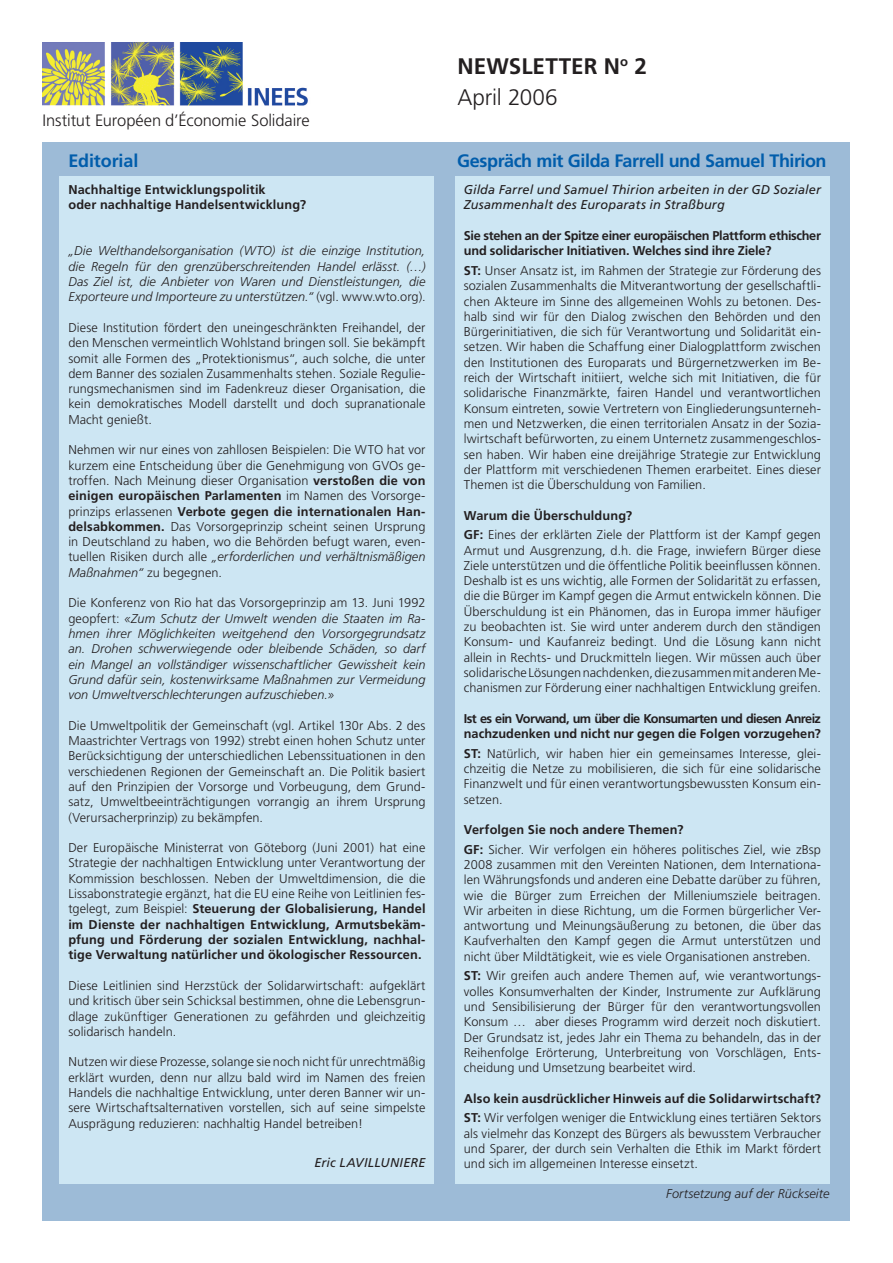
<style>
.page{position:relative;width:893px;height:1263px;background:#fff}
.page>*{position:absolute;margin:0;border:0;box-sizing:border-box;transform-origin:0 0}
.frutiger{font:700 22.5px "Frutiger";color:#231f20}
.frutiger-2{font:300 22.5px "Frutiger";letter-spacing:-.01em;color:#231f20}
.frutiger-3{font:700 18px "Frutiger";letter-spacing:-.025em;color:#015dab}
.frutiger-4{font:700 18px "Frutiger";letter-spacing:-.005em;color:#015dab}
.frutiger-5{font:300 16.5px "Frutiger";letter-spacing:-.005em;color:#231f20}
.frutiger-6{font:300 12.75px/15.3px "Frutiger";letter-spacing:.005em;color:#231f20;text-align:justify}
.frutiger-7{font:italic 300 12.75px/15.3px "Frutiger";letter-spacing:.005em;color:#231f20;text-align:justify}
.frutiger-8{font:700 12.75px/19.5px "Frutiger";letter-spacing:.005em;color:#231f20}
.frutiger-9{font:700 12.75px/15.3px "Frutiger";letter-spacing:-.025em;color:#231f20}
.frutiger-10{font:italic 12.75px/15.3px "Frutiger";letter-spacing:.01em;color:#231f20}
.s1{font-style:normal}
.s2{font-weight:700}
.s3{font-style:italic}
.s4{font-weight:300}
</style>
<div class="page">
<div style="left:43px;top:142px;width:807px;height:1078px;background:#9dbbd7"></div>
<img style="left:43px;top:43px;width:265px;height:63px">
<div style="left:60px;top:176px;width:374px;height:1007px;background:#cde6f3"></div>
<div style="left:455px;top:176px;width:374px;height:1007px;background:#cde6f3"></div>
<p class="frutiger-5" style="left:43px;top:111px;width:269px">Institut Européen d’économie Solidaire</p>
<p class="frutiger" style="left:458px;top:53px;width:191px">NEWSLETTER N<sup>o</sup> 2</p>
<p class="frutiger-2" style="left:458px;top:85px;width:102px">April 2006</p>
<p class="frutiger-4" style="left:68px;top:150px;width:72px">Editorial</p>
<p class="frutiger-3" style="left:457px;top:150px;width:371px">Gespräch mit Gilda Farrell und Samuel Thirion</p>
<p class="frutiger-8" style="left:68px;top:180px;width:199px">Nachhaltige Entwicklungspolitik</p>
<p class="frutiger-8" style="left:68px;top:195px;width:239px">oder nachhaltige Handelsentwicklung?</p>
<p class="frutiger-7" style="left:68px;top:243px;width:359px">„Die Welthandelsorganisation (WTO) ist die einzige Institution, die Regeln für den grenzüberschreitenden Handel erlässt. (…)<br>Das Ziel ist, die Anbieter von Waren und Dienstleistungen, die Exporteure und Importeure zu unterstützen.“ <span class="s1">(vgl. www.wto.org).</span></p>
<p class="frutiger-6" style="left:68px;top:320px;width:359px">Diese Institution fördert den uneingeschränkten Freihandel, der den Menschen vermeintlich Wohlstand bringen soll. Sie bekämpft somit alle Formen des „Protektionismus“, auch solche, die unter dem Banner des sozialen Zusammenhalts stehen. Soziale Regulie&shy;rungsmechanismen sind im Fadenkreuz dieser Organisation, die kein demokratisches Modell darstellt und doch supranationale Macht genießt.</p>
<p class="frutiger-6" style="left:68px;top:442px;width:359px">Nehmen wir nur eines von zahllosen Beispielen: Die WTO hat vor kurzem eine Entscheidung über die Genehmigung von GVOs ge&shy;troffen. Nach Meinung dieser Organisation <span class="s2">verstoßen die von einigen europäischen Parlamenten</span> im Namen des Vorsorge&shy;prinzips erlassenen <span class="s2">Verbote gegen die internationalen Han&shy;delsabkommen.</span> Das Vorsorgeprinzip scheint seinen Ursprung in Deutschland zu haben, wo die Behörden befugt waren, even&shy;tuellen Risiken durch alle <span class="s3">„erforderlichen und verhältnismäßigen Maßnahmen“</span> zu begegnen.</p>
<p class="frutiger-7" style="left:68px;top:595px;width:359px"><span class="s1">Die Konferenz von Rio hat das Vorsorgeprinzip am 13. Juni 1992 geopfert:</span> «Zum Schutz der Umwelt wenden die Staaten im Ra&shy;hmen ihrer Möglichkeiten weitgehend den Vorsorgegrundsatz an. Drohen schwerwiegende oder bleibende Schäden, so darf ein Mangel an vollständiger wissenschaftlicher Gewissheit kein Grund dafür sein, kostenwirksame Maßnahmen zur Vermeidung von Umweltverschlechterungen aufzuschieben.»</p>
<p class="frutiger-6" style="left:68px;top:718px;width:359px">Die Umweltpolitik der Gemeinschaft (vgl. Artikel 130r Abs. 2 des Maastrichter Vertrags von 1992) strebt einen hohen Schutz unter Berücksichtigung der unterschiedlichen Lebenssituationen in den verschiedenen Regionen der Gemeinschaft an. Die Politik basiert auf den Prinzipien der Vorsorge und Vorbeugung, dem Grund&shy;satz, Umweltbeeinträchtigungen vorrangig an ihrem Ursprung (Verursacherprinzip) zu bekämpfen.</p>
<p class="frutiger-6" style="left:68px;top:840px;width:359px">Der Europäische Ministerrat von Göteborg (Juni 2001) hat eine Strategie der nachhaltigen Entwicklung unter Verantwortung der Kommission beschlossen. Neben der Umweltdimension, die die Lissabonstrategie ergänzt, hat die EU eine Reihe von Leitlinien fes&shy;tgelegt, zum Beispiel: <span class="s2">Steuerung der Globalisierung, Handel im Dienste der nachhaltigen Entwicklung, Armutsbekäm&shy;pfung und Förderung der sozialen Entwicklung, nachhal&shy;tige Verwaltung natürlicher und ökologischer Ressourcen.</span></p>
<p class="frutiger-6" style="left:68px;top:978px;width:359px">Diese Leitlinien sind Herzstück der Solidarwirtschaft: aufgeklärt und kritisch über sein Schicksal bestimmen, ohne die Lebensgrun&shy;dlage zukünftiger Generationen zu gefährden und gleichzeitig solidarisch handeln.</p>
<p class="frutiger-6" style="left:68px;top:1054px;width:359px">Nutzen wir diese Prozesse, solange sie noch nicht für unrechtmäßig erklärt wurden, denn nur allzu bald wird im Namen des freien Handels die nachhaltige Entwicklung, unter deren Banner wir un&shy;sere Wirtschaftsalternativen vorstellen, sich auf seine simpelste Ausprägung reduzieren: nachhaltig Handel betreiben!</p>
<p class="frutiger-10" style="left:314px;top:1155px;width:113px">Eric LAVILLUNIERE</p>
<p class="frutiger-10" style="left:464px;top:182px;width:359px">Gilda Farrel und Samuel Thirion arbeiten in der GD Sozialer<br>Zusammenhalt des Europarats in Straßburg</p>
<p class="frutiger-9" style="left:464px;top:228px;width:359px">Sie stehen an der Spitze einer europäischen Plattform ethischer und solidarischer Initiativen. Welches sind ihre Ziele?</p>
<p class="frutiger-6" style="left:464px;top:263px;width:359px"><span class="s2">ST:</span> Unser Ansatz ist, im Rahmen der Strategie zur Förderung des sozialen Zusammenhalts die Mitverantwortung der gesellschaftli&shy;chen Akteure im Sinne des allgemeinen Wohls zu betonen. Des&shy;halb sind wir für den Dialog zwischen den Behörden und den Bürgerinitiativen, die sich für Verantwortung und Solidarität ein&shy;setzen. Wir haben die Schaffung einer Dialogplattform zwischen den Institutionen des Europarats und Bürgernetzwerken im Be&shy;reich der Wirtschaft initiiert, welche sich mit Initiativen, die für solidarische Finanzmärkte, fairen Handel und verantwortlichen Konsum eintreten, sowie Vertretern von Eingliederungsunterneh&shy;men und Netzwerken, die einen territorialen Ansatz in der Sozia&shy;lwirtschaft befürworten, zu einem Unternetz zusammengeschlos&shy;sen haben. Wir haben eine dreijährige Strategie zur Entwicklung der Plattform mit verschiedenen Themen erarbeitet. Eines dieser Themen ist die Überschuldung von Familien.</p>
<p class="frutiger-8" style="left:464px;top:505px;width:170px">Warum die Überschuldung?</p>
<p class="frutiger-6" style="left:464px;top:527px;width:359px"><span class="s2">GF:</span> Eines der erklärten Ziele der Plattform ist der Kampf gegen Armut und Ausgrenzung, d.h. die Frage, inwiefern Bürger diese Ziele unterstützen und die öffentliche Politik beeinflussen können.<br>Deshalb ist es uns wichtig, alle Formen der Solidarität zu erfassen, die die Bürger im Kampf gegen die Armut entwickeln können. Die Überschuldung ist ein Phänomen, das in Europa immer häufiger zu beobachten ist. Sie wird unter anderem durch den ständigen Konsum- und Kaufanreiz bedingt. Und die Lösung kann nicht allein in Rechts- und Druckmitteln liegen. Wir müssen auch über solidarische Lösungen nachdenken, die zusammen mit anderen Me&shy;chanismen zur Förderung einer nachhaltigen Entwicklung greifen.</p>
<p class="frutiger-9" style="left:464px;top:711px;width:359px">Ist es ein Vorwand, um über die Konsumarten und diesen Anreiz nachzudenken und nicht nur gegen die Folgen vorzugehen?</p>
<p class="frutiger-6" style="left:464px;top:745px;width:359px"><span class="s2">ST:</span> Natürlich, wir haben hier ein gemeinsames Interesse, glei&shy;chzeitig die Netze zu mobilisieren, die sich für eine solidarische Finanzwelt und für einen verantwortungsbewussten Konsum ein&shy;setzen.</p>
<p class="frutiger-8" style="left:464px;top:820px;width:221px">Verfolgen Sie noch andere Themen?</p>
<p class="frutiger-6" style="left:464px;top:841px;width:359px"><span class="s2">GF:</span> Sicher. Wir verfolgen ein höheres politisches Ziel, wie zBsp 2008 zusammen mit den Vereinten Nationen, dem Internationa&shy;len Währungsfonds und anderen eine Debatte darüber zu führen, wie die Bürger zum Erreichen der Milleniumsziele beitragen.<br>Wir arbeiten in diese Richtung, um die Formen bürgerlicher Ver&shy;antwortung und Meinungsäußerung zu betonen, die über das Kaufverhalten den Kampf gegen die Armut unterstützen und nicht über Mildtätigkeit, wie es viele Organisationen anstreben.</p>
<p class="frutiger-6" style="left:464px;top:968px;width:359px"><span class="s2">ST:</span> Wir greifen auch andere Themen auf, wie verantwortungs&shy;volles Konsumverhalten der Kinder, Instrumente zur Aufklärung und Sensibilisierung der Bürger für den verantwortungsvollen Konsum … aber dieses Programm wird derzeit noch diskutiert.<br>Der Grundsatz ist, jedes Jahr ein Thema zu behandeln, das in der Reihenfolge Erörterung, Unterbreitung von Vorschlägen, Ents&shy;cheidung und Umsetzung bearbeitet wird.</p>
<p class="frutiger-8" style="left:464px;top:1088px;width:359px">Also kein ausdrücklicher Hinweis auf die Solidarwirtschaft?<br>ST: <span class="s4">Wir verfolgen weniger die Entwicklung eines tertiären Sektors</span></p>
<p class="frutiger-6" style="left:464px;top:1125px;width:359px">als vielmehr das Konzept des Bürgers als bewusstem Verbraucher und Sparer, der durch sein Verhalten die Ethik im Markt fördert und sich im allgemeinen Interesse einsetzt.</p>
<p class="frutiger-7" style="left:666px;top:1186px;width:165px">Fortsetzung auf der Rückseite</p>
</div>
